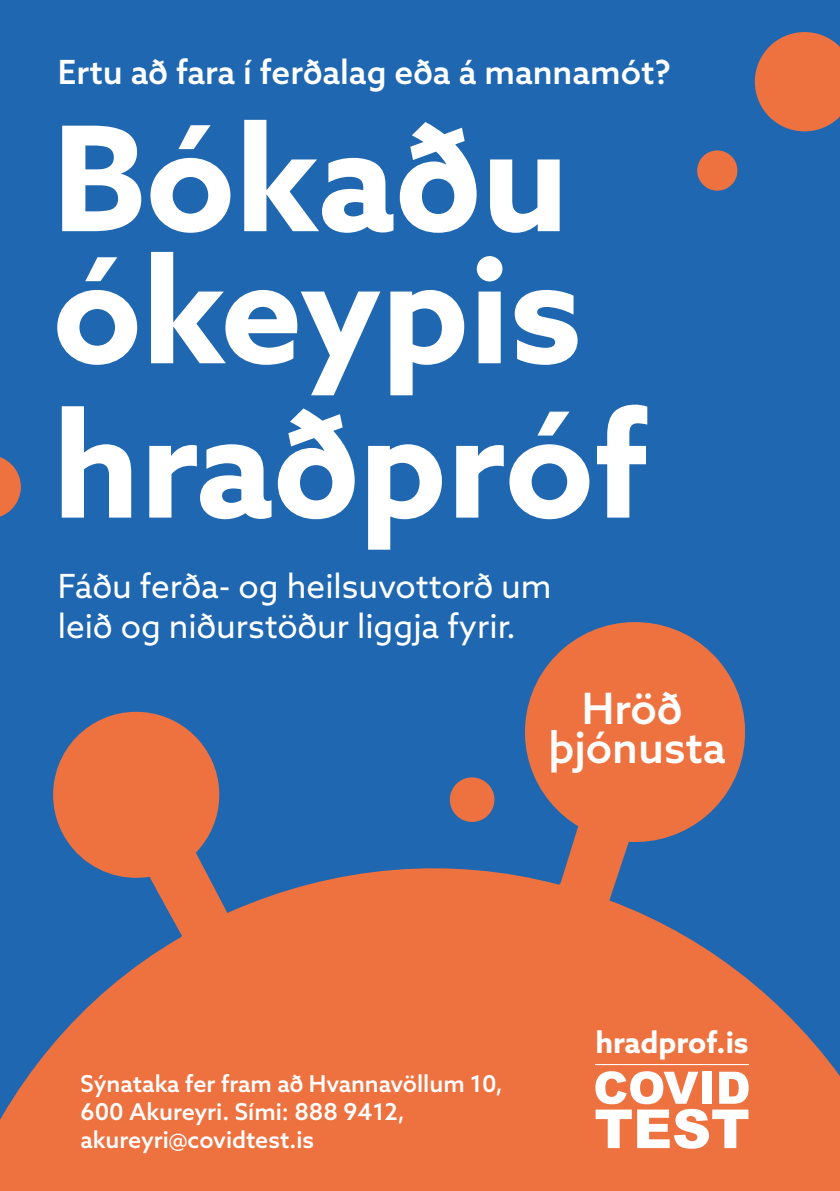
<style>
.page{position:relative;width:840px;height:1191px;background:#fff}
.page>*{position:absolute;margin:0;border:0;box-sizing:border-box;transform-origin:0 0}
.t1{font:700 145.8px/132px "Azo Sans";color:#fff}
.t2{font:500 43.2px/39px "Azo Sans";color:#fff;text-align:center}
.t3{font:33.2px/40px "Azo Sans";color:#fff}
.t4{font:500 33.2px "Azo Sans";color:#fff}
.t5{font:700 29.6px "Azo Sans";color:#fff}
.t6{font:500 23.2px/28px "Azo Sans";color:#fff}
</style>
<div class="page">
<div style="left:0;top:0;width:839px;height:1191px;background:#1f67b0"></div>
<svg style="left:0;top:622px;width:839px;height:569px;fill:#ee7240"></svg>
<svg style="left:754px;top:32px;width:85px;height:99px"></svg>
<svg style="left:0;top:457px;width:21px;height:60px"></svg>
<div style="left:449px;top:777px;width:45px;height:45px;background:#ee7240;border-radius:50%"></div>
<div style="left:696px;top:150px;width:41px;height:41px;background:#ee7240;border-radius:50%"></div>
<div style="left:696px;top:687px;width:24px;height:23px;background:#ee7240;border-radius:50%"></div>
<svg style="left:595px;top:1071px;width:153px;height:77px;background:#f6baa2"></svg>
<hr style="left:594px;top:1064px;width:154px;height:1px;background:#fff">
<h3 class="t4" style="left:58px;top:50px;width:614px">Ertu að fara í ferðalag eða á mannamót?</h3>
<h1 class="t1" style="left:53px;top:111px;width:530px">Bókaðu ókeypis</h1>
<h1 class="t1" style="left:53px;top:397px;width:597px">hraðpróf</h1>
<h3 class="t3" style="left:58px;top:565px;width:495px">Fáðu ferða- og heilsuvottorð um leið og niðurstöður liggja fyrir.</h3>
<h2 class="t2" style="left:548px;top:688px;width:179px">Hröð þjónusta</h2>
<p class="t6" style="left:80px;top:1069px;width:423px">Sýnataka fer fram að Hvannavöllum 10,<br>600 Akureyri. Sími: 888 9412, akureyri@covidtest.is</p>
<p class="t5" style="left:595px;top:1023px;width:155px">hradprof.is</p>
</div>
